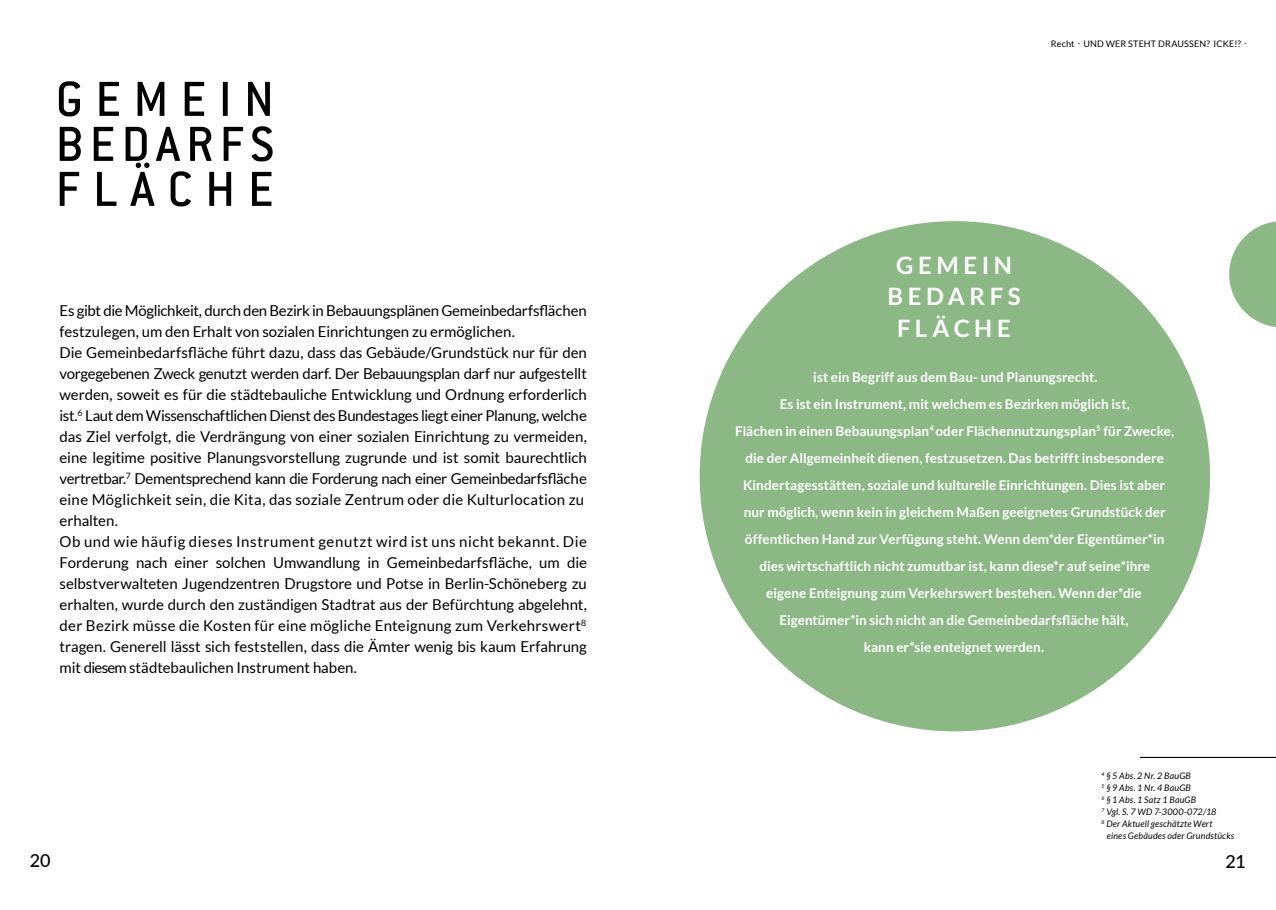
<style>
.page{position:relative;width:1276px;height:910px;background:#fff}
.page>*{position:absolute;margin:0;border:0;box-sizing:border-box;transform-origin:0 0}
.Headline{font:500 54px "Conduit ITC";letter-spacing:.225em;color:#000}
.Headline-2{font:500 54px "Conduit ITC";letter-spacing:.11em;color:#000}
.Fließtext{font:700 24px "Lato";letter-spacing:.19em;color:#fff}
.t1{font:500 18px "Lato";color:#000}
.Fließtext-2{font:15px/21px "Lato";color:#000}
.Fließtext-3{font:15px "Lato";letter-spacing:.04em;color:#000}
.Fließtext-4{font:700 13.5px "Lato";letter-spacing:.005em;color:#fff}
.Fließtext-5{font:italic 9px "Lato";letter-spacing:.02em;color:#000}
.t2{font:9px "Lato";letter-spacing:.02em;color:#000}
</style>
<div class="page">
<svg style="left:1229px;top:221px;width:47px;height:106px"></svg>
<div style="left:699px;top:221px;width:511px;height:510px;background:#8bb884;border-radius:50%"></div>
<hr style="left:1140px;top:757px;width:136px;height:1px;background:#000">
<p class="Headline" style="left:56px;top:69px;width:220px">GEMEIN</p>
<p class="Headline-2" style="left:56px;top:114px;width:220px">BEDARFS</p>
<p class="Headline" style="left:56px;top:159px;width:220px">FLÄCHE</p>
<p class="Fließtext-2" style="left:60px;top:300px;width:529px">Es gibt die Möglichkeit, durch den Bezirk in Bebauungsplänen Gemeinbedarfsflächen festzulegen, um den Erhalt von sozialen Einrichtungen zu ermöglichen.</p>
<p class="Fließtext-2" style="left:60px;top:342px;width:529px;text-align:justify">Die Gemeinbedarfsfläche führt dazu, dass das Gebäude/Grundstück nur für den vorgegebenen Zweck genutzt werden darf. Der Bebauungsplan darf nur aufgestellt werden, soweit es für die städtebauliche Entwicklung und Ordnung erforderlich ist.<sup>6</sup> Laut dem Wissenschaftlichen Dienst des Bundestages liegt einer Planung, welche das Ziel verfolgt, die Verdrängung von einer sozialen Einrichtung zu vermeiden, eine legitime positive Planungsvorstellung zugrunde und ist somit baurechtlich vertretbar.<sup>7</sup> Dementsprechend kann die Forderung nach einer Gemeinbedarfsfläche eine Möglichkeit sein, die Kita, das soziale Zentrum oder die Kulturlocation zu</p>
<p class="Fließtext-2" style="left:60px;top:510px;width:60px">erhalten.</p>
<p class="Fließtext-3" style="left:60px;top:533px;width:529px">Ob und wie häufig dieses Instrument genutzt wird ist uns nicht bekannt. Die</p>
<p class="Fließtext-2" style="left:60px;top:552px;width:529px;text-align:justify">Forderung nach einer solchen Umwandlung in Gemeinbedarfsfläche, um die selbstverwalteten Jugendzentren Drugstore und Potse in Berlin-Schöneberg zu erhalten, wurde durch den zuständigen Stadtrat aus der Befürchtung abgelehnt, der Bezirk müsse die Kosten für eine mögliche Enteignung zum Verkehrswert<sup>8</sup></p>
<p class="Fließtext-2" style="left:60px;top:636px;width:529px">tragen. Generell lässt sich feststellen, dass die Ämter wenig bis kaum Erfahrung mit diesem städtebaulichen Instrument haben.</p>
<p class="t2" style="left:1051px;top:39px;width:197px">Recht . UND WER STEHT DRAUSSEN? ICKE!? .</p>
<p class="Fließtext" style="left:896px;top:251px;width:117px">GEMEIN</p>
<p class="Fließtext" style="left:887px;top:283px;width:135px">BEDARFS</p>
<p class="Fließtext" style="left:897px;top:314px;width:115px">FLÄCHE</p>
<p class="Fließtext-4" style="left:813px;top:369px;width:286px">ist ein Begriff aus dem Bau- und Planungsrecht.</p>
<p class="Fließtext-4" style="left:779px;top:396px;width:352px">Es ist ein Instrument, mit welchem es Bezirken möglich ist,</p>
<p class="Fließtext-4" style="left:735px;top:423px;width:440px">Flächen in einen Bebauungsplan<sup>4</sup> oder Flächennutzungsplan<sup>5</sup> für Zwecke,</p>
<p class="Fließtext-4" style="left:745px;top:450px;width:420px">die der Allgemeinheit dienen, festzusetzen. Das betrifft insbesondere</p>
<p class="Fließtext-4" style="left:743px;top:477px;width:423px">Kindertagesstätten, soziale und kulturelle Einrichtungen. Dies ist aber</p>
<p class="Fließtext-4" style="left:743px;top:504px;width:423px">nur möglich, wenn kein in gleichem Maßen geeignetes Grundstück der</p>
<p class="Fließtext-4" style="left:745px;top:531px;width:421px">öffentlichen Hand zur Verfügung steht. Wenn dem*der Eigentümer*in</p>
<p class="Fließtext-4" style="left:759px;top:558px;width:392px">dies wirtschaftlich nicht zumutbar ist, kann diese*r auf seine*ihre</p>
<p class="Fließtext-4" style="left:766px;top:585px;width:377px">eigene Enteignung zum Verkehrswert bestehen. Wenn der*die</p>
<p class="Fließtext-4" style="left:779px;top:612px;width:351px">Eigentümer*in sich nicht an die Gemeinbedarfsfläche hält,</p>
<p class="Fließtext-4" style="left:863px;top:639px;width:182px">kann er*sie enteignet werden.</p>
<p class="Fließtext-5" style="left:1101px;top:770px;width:91px"><sup>4</sup> § 5 Abs. 2 Nr. 2 BauGB</p>
<p class="Fließtext-5" style="left:1101px;top:782px;width:91px"><sup>5</sup> § 9 Abs. 1 Nr. 4 BauGB</p>
<p class="Fließtext-5" style="left:1101px;top:794px;width:96px"><sup>6</sup> § 1 Abs. 1 Satz 1 BauGB</p>
<p class="Fließtext-5" style="left:1101px;top:806px;width:116px"><sup>7</sup> Vgl. S. 7 WD 7-3000-072/18</p>
<p class="Fließtext-5" style="left:1101px;top:818px;width:112px"><sup>8</sup> Der Aktuell geschätzte Wert</p>
<p class="Fließtext-5" style="left:1106px;top:830px;width:129px">eines Gebäudes oder Grundstücks</p>
<p class="t1" style="left:30px;top:847px;width:22px">20</p>
<p class="t1" style="left:1225px;top:848px;width:22px">21</p>
</div>
